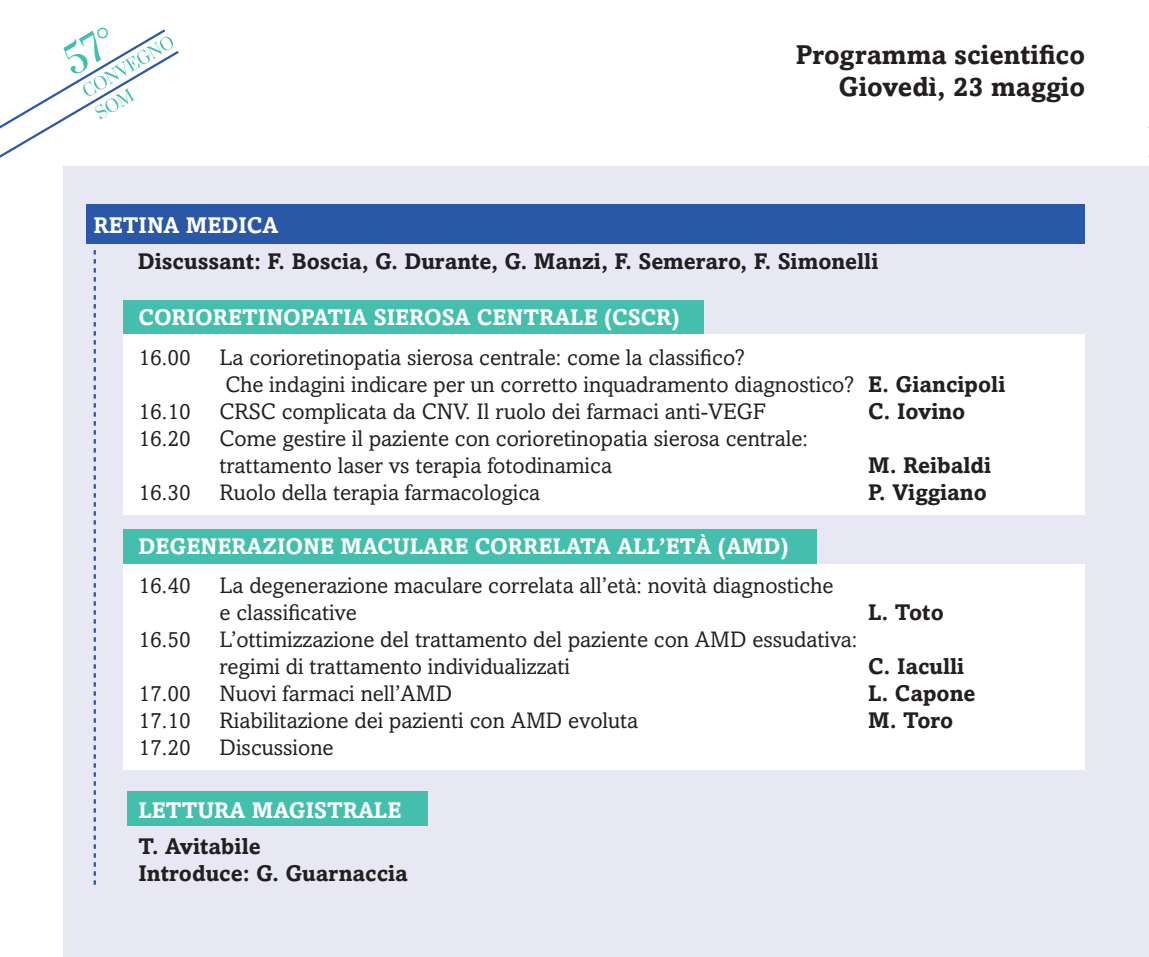
<style>
.page{position:relative;width:1149px;height:957px;background:#fff}
.page>*{position:absolute;margin:0;border:0;box-sizing:border-box;transform-origin:0 0}
.t1{font:700 27px "Amasis MT Std";color:#231f20}
.t2{font:22.5px "Amasis MT Std";color:#231f20}
.t3{font:700 22.5px "Amasis MT Std";color:#231f20}
.t4{font:700 22.5px "Amasis MT Std";color:#fff}
.s1{font-weight:700}
</style>
<div class="page">
<svg style="left:0;top:27px;width:179px;height:141px"></svg>
<div style="left:64px;top:166px;width:1084px;height:791px;background:#e7e8f4"></div>
<div style="left:87px;top:204px;width:997px;height:40px;background:#2b58a6"></div>
<div style="left:123px;top:300px;width:580px;height:34px;background:#45bfad"></div>
<div style="left:123px;top:529px;width:693px;height:35px;background:#45bfad"></div>
<div style="left:127px;top:791px;width:300px;height:34px;background:#45bfad"></div>
<div style="left:123px;top:334px;width:961px;height:180px;background:#fff"></div>
<div style="left:123px;top:564px;width:961px;height:206px;background:#fff"></div>
<svg style="left:94px;top:250px;width:2px;height:635px"></svg>
<p class="t1" style="left:795px;top:38px;width:291px">Programma scientifico</p>
<p class="t1" style="left:838px;top:71px;width:248px">Giovedì, 23 maggio</p>
<p class="t4" style="left:94px;top:211px;width:186px">RETINA MEDICA</p>
<p class="t3" style="left:138px;top:247px;width:741px">Discussant: F. Boscia, G. Durante, G. Manzi, F. Semeraro, F. Simonelli</p>
<p class="t4" style="left:138px;top:303px;width:542px">CORIORETINOPATIA SIEROSA CENTRALE (CSCR)</p>
<p class="t2" style="left:138px;top:345px;width:54px">16.00</p>
<p class="t2" style="left:219px;top:345px;width:526px">La corioretinopatia sierosa centrale: come la classifico?</p>
<p class="t2" style="left:225px;top:372px;width:781px">Che indagini indicare per un corretto inquadramento diagnostico? <span class="s1">E. Giancipoli</span></p>
<p class="t2" style="left:138px;top:399px;width:54px">16.10</p>
<p class="t2" style="left:219px;top:399px;width:547px">CRSC complicata da CNV. Il ruolo dei farmaci anti-VEGF</p>
<p class="t3" style="left:867px;top:398px;width:99px">C. Iovino</p>
<p class="t2" style="left:138px;top:426px;width:54px">16.20</p>
<p class="t2" style="left:219px;top:426px;width:589px">Come gestire il paziente con corioretinopatia sierosa centrale:</p>
<p class="t2" style="left:219px;top:453px;width:394px">trattamento laser vs terapia fotodinamica</p>
<p class="t3" style="left:867px;top:452px;width:124px">M. Reibaldi</p>
<p class="t2" style="left:138px;top:480px;width:54px">16.30</p>
<p class="t2" style="left:219px;top:480px;width:322px">Ruolo della terapia farmacologica</p>
<p class="t3" style="left:867px;top:479px;width:120px">P. Viggiano</p>
<p class="t4" style="left:138px;top:533px;width:651px">DEGENERAZIONE MACULARE CORRELATA ALL’ETÀ (AMD)</p>
<p class="t2" style="left:138px;top:572px;width:54px">16.40</p>
<p class="t2" style="left:219px;top:572px;width:615px">La degenerazione maculare correlata all’età: novità diagnostiche</p>
<p class="t2" style="left:219px;top:599px;width:139px">e classificative</p>
<p class="t3" style="left:867px;top:598px;width:77px">L. Toto</p>
<p class="t2" style="left:138px;top:626px;width:54px">16.50</p>
<p class="t2" style="left:219px;top:626px;width:639px">L’ottimizzazione del trattamento del paziente con AMD essudativa:</p>
<p class="t2" style="left:219px;top:653px;width:352px">regimi di trattamento individualizzati</p>
<p class="t3" style="left:867px;top:652px;width:98px">C. Iaculli</p>
<p class="t2" style="left:138px;top:680px;width:54px">17.00</p>
<p class="t2" style="left:219px;top:680px;width:234px">Nuovi farmaci nell’AMD</p>
<p class="t3" style="left:867px;top:679px;width:109px">L. Capone</p>
<p class="t2" style="left:138px;top:707px;width:54px">17.10</p>
<p class="t2" style="left:219px;top:707px;width:420px">Riabilitazione dei pazienti con AMD evoluta</p>
<p class="t3" style="left:867px;top:706px;width:87px">M. Toro</p>
<p class="t2" style="left:138px;top:734px;width:54px">17.20</p>
<p class="t2" style="left:219px;top:734px;width:115px">Discussione</p>
<p class="t4" style="left:138px;top:796px;width:264px">LETTURA MAGISTRALE</p>
<p class="t3" style="left:138px;top:832px;width:124px">T. Avitabile</p>
<p class="t3" style="left:138px;top:859px;width:271px">Introduce: G. Guarnaccia</p>
</div>
